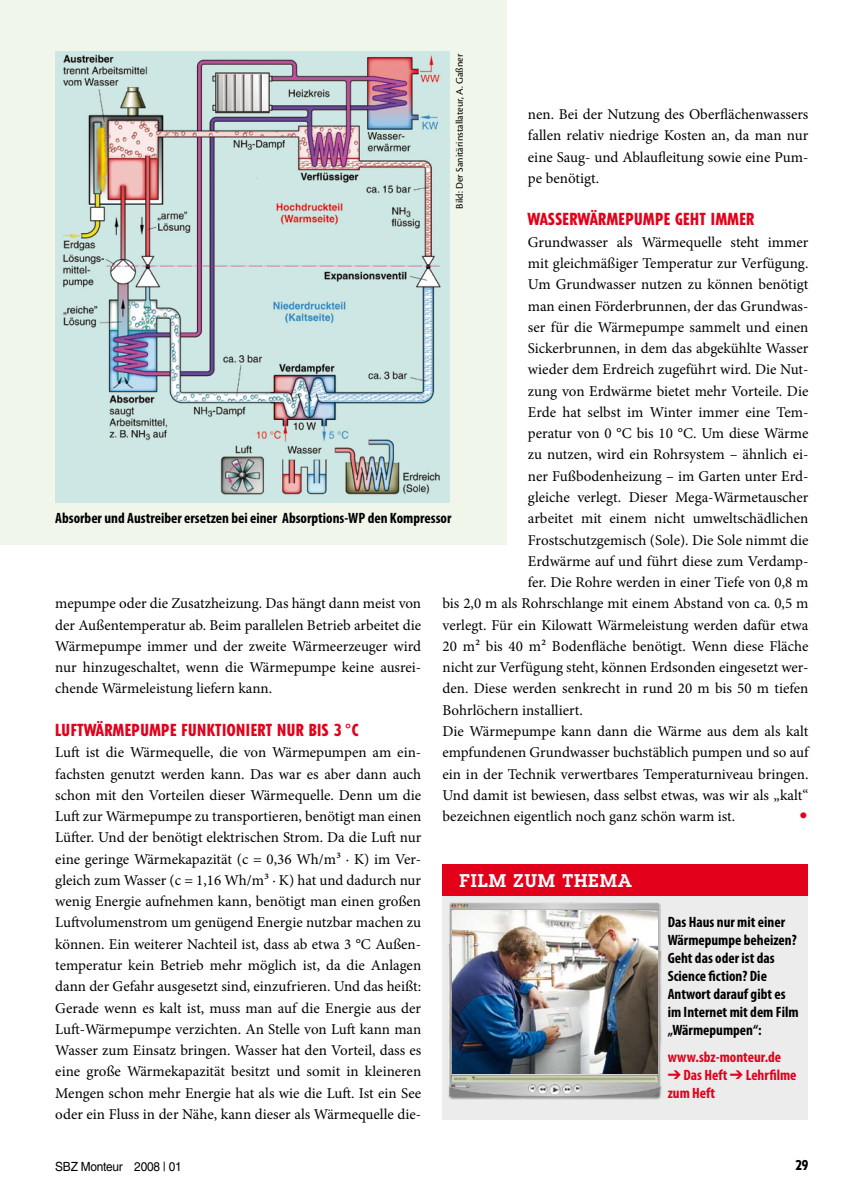
<style>
.page{position:relative;width:851px;height:1204px;background:#fff}
.page>*{position:absolute;margin:0;border:0;box-sizing:border-box;transform-origin:0 0}
.t1{font:600 18px "Lubalin Graph Std";letter-spacing:.05em;color:#fff}
.t2{font:800 condensed 16.5px "Tempo Std";letter-spacing:.03em;color:#e2001a}
.t3{font:15px/21.3px "Minion Pro";color:#000;text-align:justify}
.t4{font:700 condensed 15px/18px "Myriad Pro";color:#000}
.t5{font:700 condensed 15px/18px "Myriad Pro";letter-spacing:.005em;color:#e2001a}
.t6{font:15px "European Pi Std 3";color:#e2001a}
.t7{font:800 condensed 13.5px "Tempo Std";color:#000}
.t8{font:12.6px "Helvetica LT Std";letter-spacing:-.02em;color:#000;scale:.94 1}
.t9{font:10.5px "Cronos Pro";color:#000}
</style>
<div class="page">
<div style="left:0;top:0;width:506px;height:544px;background:#f1f6eb"></div>
<img style="left:55px;top:51px;width:395px;height:451px">
<div style="left:442px;top:876px;width:366px;height:244px;background:#ececed"></div>
<div style="left:442px;top:863px;width:366px;height:32px;background:#e2001a"></div>
<img style="left:448px;top:902px;width:214px;height:197px">
<img style="left:452px;top:910px;width:205px;height:163px">
<p class="t9" style="left:453px;top:208px;width:156px;rotate:-90deg">Bild: Der Sanitärinstallateur, A. Gaßner</p>
<p class="t3" style="left:528px;top:104px;width:282px">nen. Bei der Nutzung des Oberflächenwassers fallen relativ niedrige Kosten an, da man nur eine Saug- und Ablaufleitung sowie eine Pum&shy;pe benötigt.</p>
<p class="t2" style="left:528px;top:209px;width:228px">WASSERWÄRMEPUMPE GEHT IMMER</p>
<p class="t3" style="left:528px;top:231px;width:282px">Grundwasser als Wärmequelle steht immer</p>
<p class="t3" style="left:528px;top:253px;width:282px">mit gleichmäßiger Temperatur zur Verfügung.</p>
<p class="t3" style="left:528px;top:274px;width:282px">Um Grundwasser nutzen zu können benötigt</p>
<p class="t3" style="left:528px;top:295px;width:282px">man einen Förderbrunnen, der das Grundwas-</p>
<p class="t3" style="left:528px;top:316px;width:282px">ser für die Wärmepumpe sammelt und einen</p>
<p class="t3" style="left:528px;top:338px;width:282px">Sickerbrunnen, in dem das abgekühlte Wasser</p>
<p class="t3" style="left:528px;top:359px;width:282px">wieder dem Erdreich zugeführt wird. Die Nut-</p>
<p class="t3" style="left:528px;top:380px;width:282px">zung von Erdwärme bietet mehr Vorteile. Die</p>
<p class="t3" style="left:528px;top:401px;width:282px">Erde hat selbst im Winter immer eine Tem-</p>
<p class="t3" style="left:528px;top:423px;width:282px">peratur von 0 °C bis 10 °C. Um diese Wärme</p>
<p class="t3" style="left:528px;top:444px;width:282px">zu nutzen, wird ein Rohrsystem – ähnlich ei-</p>
<p class="t3" style="left:528px;top:465px;width:282px">ner Fußbodenheizung – im Garten unter Erd-</p>
<p class="t3" style="left:528px;top:486px;width:282px">gleiche verlegt. Dieser Mega-Wärmetauscher</p>
<p class="t3" style="left:528px;top:508px;width:282px">arbeitet mit einem nicht umweltschädlichen</p>
<p class="t3" style="left:528px;top:529px;width:282px">Frostschutzgemisch (Sole). Die Sole nimmt die</p>
<p class="t3" style="left:528px;top:550px;width:282px">Erdwärme auf und führt diese zum Verdamp-</p>
<p class="t3" style="left:528px;top:571px;width:282px">fer. Die Rohre werden in einer Tiefe von 0,8 m</p>
<p class="t3" style="left:442px;top:593px;width:367px">bis 2,0 m als Rohrschlange mit einem Abstand von ca. 0,5 m</p>
<p class="t3" style="left:442px;top:614px;width:367px">verlegt. Für ein Kilowatt Wärmeleistung werden dafür etwa</p>
<p class="t3" style="left:442px;top:635px;width:367px">20 m² bis 40 m² Bodenfläche benötigt. Wenn diese Fläche</p>
<p class="t3" style="left:442px;top:656px;width:367px">nicht zur Verfügung steht, können Erdsonden eingesetzt wer-</p>
<p class="t3" style="left:442px;top:678px;width:367px">den. Diese werden senkrecht in rund 20 m bis 50 m tiefen</p>
<p class="t3" style="left:442px;top:699px;width:142px">Bohrlöchern installiert.</p>
<p class="t3" style="left:442px;top:720px;width:367px">Die Wärmepumpe kann dann die Wärme aus dem als kalt</p>
<p class="t3" style="left:442px;top:741px;width:367px">empfundenen Grundwasser buchstäblich pumpen und so auf</p>
<p class="t3" style="left:442px;top:763px;width:367px">ein in der Technik verwertbares Temperaturniveau bringen.</p>
<p class="t3" style="left:442px;top:784px;width:367px">Und damit ist bewiesen, dass selbst etwas, was wir als „kalt“</p>
<p class="t3" style="left:442px;top:805px;width:294px">bezeichnen eigentlich noch ganz schön warm ist.</p>
<p class="t6" style="left:798px;top:806px;width:11px">•</p>
<p class="t4" style="left:55px;top:509px;width:397px">Absorber und Austreiber ersetzen bei einer Absorptions-WP den Kompressor</p>
<p class="t3" style="left:55px;top:593px;width:367px">mepumpe oder die Zusatzheizung. Das hängt dann meist von der Außentemperatur ab. Beim parallelen Betrieb arbeitet die Wärmepumpe immer und der zweite Wärmeerzeuger wird nur hinzugeschaltet, wenn die Wärmepumpe keine ausrei&shy;chende Wärmeleistung liefern kann.</p>
<p class="t2" style="left:55px;top:719px;width:304px">LUFTWÄRMEPUMPE FUNKTIONIERT NUR BIS 3 °C</p>
<p class="t3" style="left:55px;top:741px;width:367px">Luft ist die Wärmequelle, die von Wärmepumpen am ein&shy;fachsten genutzt werden kann. Das war es aber dann auch schon mit den Vorteilen dieser Wärmequelle. Denn um die Luft zur Wärmepumpe zu transportieren, benötigt man einen Lüfter. Und der benötigt elektrischen Strom. Da die Luft nur eine geringe Wärmekapazität (c = 0,36 Wh/m³ · K) im Ver&shy;gleich zum Wasser (c = 1,16 Wh/m³ · K) hat und dadurch nur wenig Energie aufnehmen kann, benötigt man einen großen Luftvolumenstrom um genügend Energie nutzbar machen zu können. Ein weiterer Nachteil ist, dass ab etwa 3 °C Außen&shy;temperatur kein Betrieb mehr möglich ist, da die Anlagen dann der Gefahr ausgesetzt sind, einzufrieren. Und das heißt:<br>Gerade wenn es kalt ist, muss man auf die Energie aus der Luft-Wärmepumpe verzichten. An Stelle von Luft kann man Wasser zum Einsatz bringen. Wasser hat den Vorteil, dass es eine große Wärmekapazität besitzt und somit in kleineren Mengen schon mehr Energie hat als wie die Luft. Ist ein See oder ein Fluss in der Nähe, kann dieser als Wärmequelle die-</p>
<p class="t1" style="left:459px;top:868px;width:174px">FILM ZUM THEMA</p>
<p class="t4" style="left:667px;top:912px;width:132px">Das Haus nur mit einer<br>Wärmepumpe beheizen?<br>Geht das oder ist das<br>Science fiction? Die<br>Antwort darauf gibt es im Internet mit dem Film „Wärmepumpen“:</p>
<p class="t5" style="left:667px;top:1047px;width:115px">www.sbz-monteur.de</p>
<p class="t5" style="left:667px;top:1065px;width:130px">➔ Das Heft ➔ Lehrfilme zum Heft</p>
<p class="t8" style="left:55px;top:1159px;width:136px">SBZ Monteur 2008 | 01</p>
<p class="t7" style="left:795px;top:1156px;width:14px">29</p>
</div>
